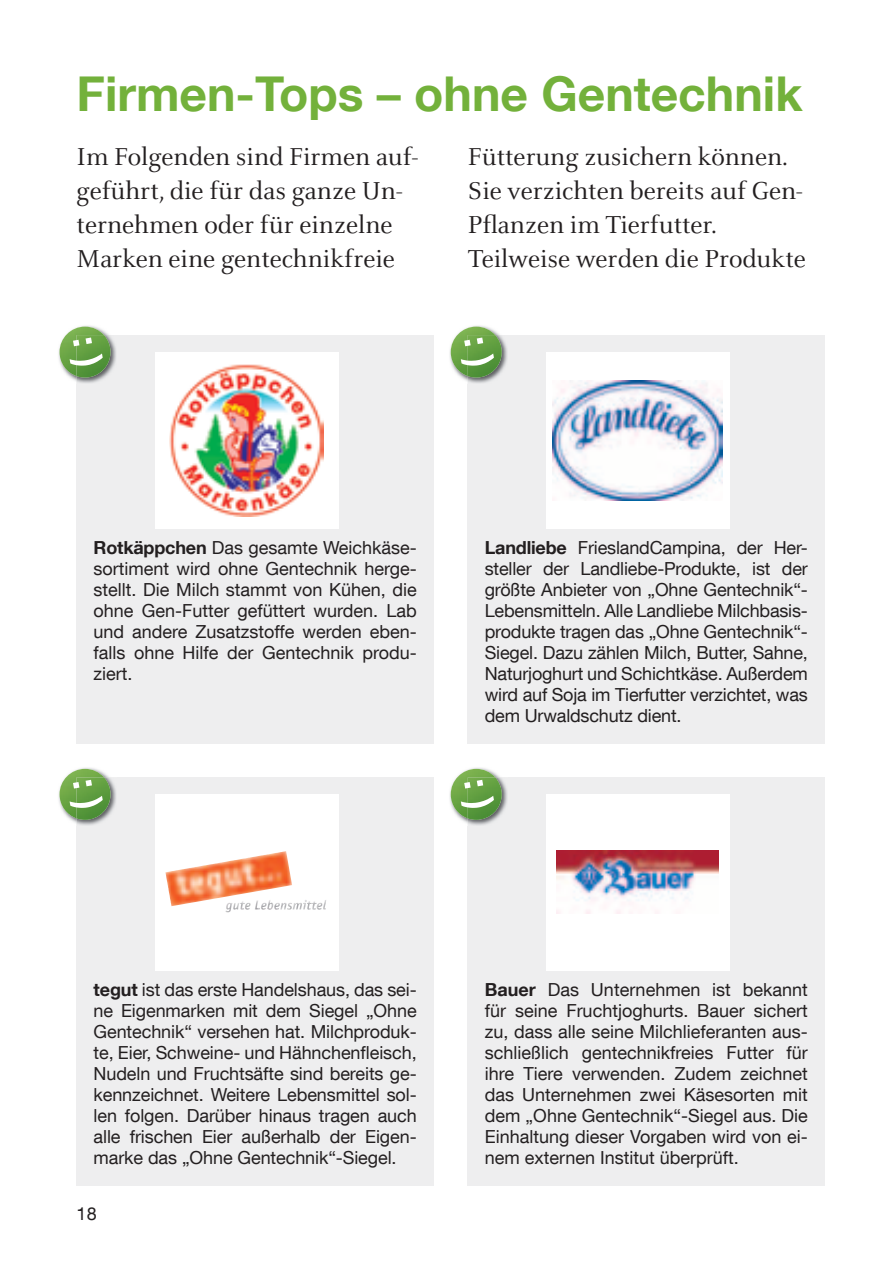
<style>
.page{position:relative;width:893px;height:1263px;background:#fff}
.page>*{position:absolute;margin:0;border:0;box-sizing:border-box;transform-origin:0 0}
.t1{font:700 48px "Helvetica Neue LT Com";color:#73b13b}
.t2{font:27px/33.9px "Celeste";color:#231f20}
.t3{font:18px/21px "Helvetica Neue LT Com";letter-spacing:-.005em;color:#231f20;text-align:justify}
.s1{font-weight:700}
</style>
<div class="page">
<div style="left:77px;top:777px;width:357px;height:408px;background:#eeeeef"></div>
<div style="left:468px;top:777px;width:357px;height:408px;background:#eeeeef"></div>
<div style="left:155px;top:794px;width:183px;height:176px;background:#fff"></div>
<img style="left:165px;top:851px;width:161px;height:59px">
<div style="left:468px;top:335px;width:357px;height:408px;background:#eeeeef"></div>
<div style="left:546px;top:352px;width:184px;height:176px;background:#fff"></div>
<img style="left:553px;top:380px;width:170px;height:120px">
<div style="left:77px;top:335px;width:357px;height:408px;background:#eeeeef"></div>
<div style="left:155px;top:352px;width:183px;height:176px;background:#fff"></div>
<img style="left:170px;top:364px;width:153px;height:153px">
<img style="left:58px;top:325px;width:51px;height:59px">
<img style="left:77px;top:338px;width:39px;height:46px">
<img style="left:60px;top:327px;width:44px;height:49px">
<img style="left:77px;top:335px;width:34px;height:43px">
<img style="left:449px;top:325px;width:51px;height:59px">
<img style="left:468px;top:338px;width:39px;height:46px">
<img style="left:451px;top:327px;width:44px;height:49px">
<img style="left:468px;top:335px;width:34px;height:43px">
<img style="left:58px;top:767px;width:51px;height:59px">
<img style="left:77px;top:780px;width:39px;height:46px">
<img style="left:60px;top:769px;width:44px;height:49px">
<img style="left:77px;top:777px;width:34px;height:43px">
<img style="left:449px;top:767px;width:51px;height:58px">
<img style="left:468px;top:780px;width:39px;height:45px">
<img style="left:451px;top:769px;width:44px;height:49px">
<img style="left:468px;top:777px;width:34px;height:43px">
<svg style="left:461px;top:780px;width:33px;height:28px"></svg>
<svg style="left:70px;top:338px;width:33px;height:28px"></svg>
<svg style="left:70px;top:780px;width:33px;height:28px"></svg>
<svg style="left:461px;top:338px;width:33px;height:28px"></svg>
<div style="left:546px;top:794px;width:184px;height:176px;background:#fff"></div>
<img style="left:557px;top:851px;width:162px;height:63px">
<h1 class="t1" style="left:77px;top:63px;width:728px">Firmen-Tops – ohne Gentechnik</h1>
<h2 class="t2" style="left:77px;top:140px;width:343px">Im Folgenden sind Firmen auf&shy;geführt, die für das ganze Un&shy;ternehmen oder für einzelne<br>Marken eine gentechnikfreie</h2>
<h2 class="t2" style="left:468px;top:140px;width:340px">Fütterung zusichern können.<br>Sie verzichten bereits auf Gen-<br>Pflanzen im Tierfutter.<br>Teilweise werden die Produkte</h2>
<p class="t3" style="left:94px;top:536px;width:325px"><span class="s1">Rotkäppchen</span> Das gesamte Weichkäse&shy;sortiment wird ohne Gentechnik herge&shy;stellt. Die Milch stammt von Kühen, die ohne Gen-Futter gefüttert wurden. Lab und andere Zusatzstoffe werden eben&shy;falls ohne Hilfe der Gentechnik produ&shy;ziert.</p>
<p class="t3" style="left:485px;top:536px;width:325px"><span class="s1">Landliebe</span> FrieslandCampina, der Her&shy;steller der Landliebe-Produkte, ist der größte Anbieter von „Ohne Gentechnik“- Lebensmitteln. Alle Landliebe Milchbasis&shy;produkte tragen das „Ohne Gentechnik“- Siegel. Dazu zählen Milch, Butter, Sahne, Naturjoghurt und Schichtkäse. Außerdem wird auf Soja im Tierfutter verzichtet, was dem Urwaldschutz dient.</p>
<p class="t3" style="left:94px;top:979px;width:325px"><span class="s1">tegut</span> ist das erste Handelshaus, das sei&shy;ne Eigenmarken mit dem Siegel „Ohne Gentechnik“ versehen hat. Milchproduk&shy;te, Eier, Schweine- und Hähnchenfleisch, Nudeln und Fruchtsäfte sind bereits ge&shy;kennzeichnet. Weitere Lebensmittel sol&shy;len folgen. Darüber hinaus tragen auch alle frischen Eier außerhalb der Eigen&shy;marke das „Ohne Gentechnik“-Siegel.</p>
<p class="t3" style="left:77px;top:1202px;width:22px">18</p>
<p class="t3" style="left:485px;top:979px;width:325px"><span class="s1">Bauer</span> Das Unternehmen ist bekannt für seine Fruchtjoghurts. Bauer sichert zu, dass alle seine Milchlieferanten aus&shy;schließlich gentechnikfreies Futter für ihre Tiere verwenden. Zudem zeichnet das Unternehmen zwei Käsesorten mit dem „Ohne Gentechnik“-Siegel aus. Die Einhaltung dieser Vorgaben wird von ei&shy;nem externen Institut überprüft.</p>
</div>
